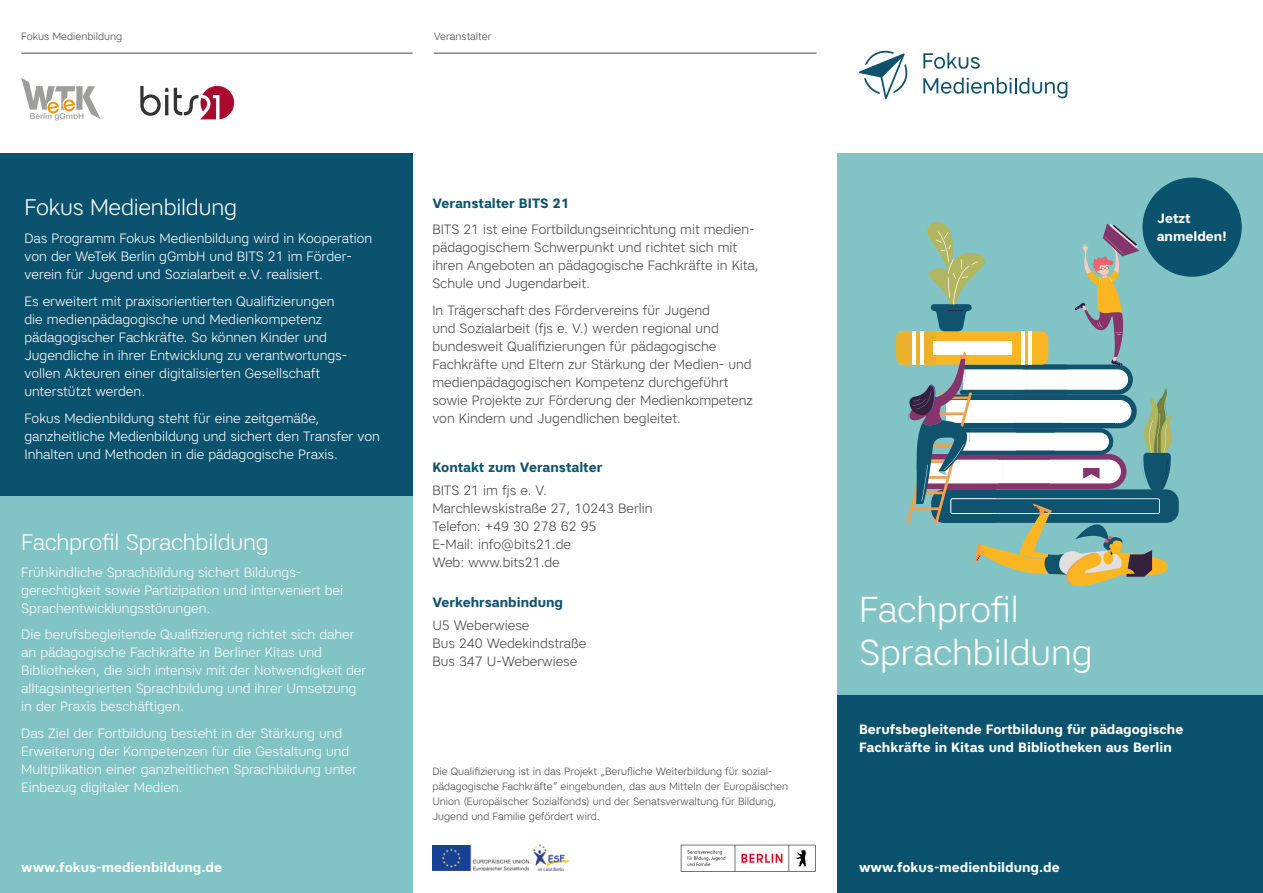
<style>
.page{position:relative;width:1263px;height:893px;background:#fff}
.page>*{position:absolute;margin:0;border:0;box-sizing:border-box;transform-origin:0 0}
.t1{font:300 36px/43.2px "Artico";color:#fff}
.t2{font:300 22.5px "Artico";letter-spacing:-.01em;color:#fff}
.t3{font:300 13.5px/18px "Artico";color:#fff}
.t4{font:300 13.5px/18px "Artico";color:#4a4a49}
.t5{font:700 13.5px/18px "Artico";color:#fff}
.t6{font:700 13.5px "Artico";color:#0b526e}
.t7{font:300 10.5px/15px "Artico";color:#4a4a49}
</style>
<div class="page">
<div style="left:838px;top:694px;width:425px;height:199px;background:#0b526e"></div>
<div style="left:838px;top:153px;width:425px;height:541px;background:#82c3c5"></div>
<div style="left:0;top:153px;width:412px;height:343px;background:#0b526e"></div>
<div style="left:0;top:496px;width:412px;height:397px;background:#82c3c5"></div>
<img style="left:432px;top:845px;width:96px;height:26px">
<img style="left:533px;top:845px;width:36px;height:26px">
<svg style="left:923px;top:53px;width:57px;height:16px"></svg>
<svg style="left:923px;top:78px;width:144px;height:20px"></svg>
<svg style="left:859px;top:51px;width:48px;height:48px"></svg>
<svg style="left:21px;top:78px;width:80px;height:42px"></svg>
<svg style="left:140px;top:86px;width:28px;height:30px"></svg>
<svg style="left:174px;top:85px;width:61px;height:34px"></svg>
<hr style="left:21px;top:53px;width:391px;height:1px;background:#4a4a49">
<hr style="left:434px;top:53px;width:382px;height:1px;background:#4a4a49">
<svg style="left:896px;top:222px;width:278px;height:364px"></svg>
<div style="left:1142px;top:178px;width:100px;height:99px;background:#0b526e;border-radius:50%"></div>
<svg style="left:681px;top:845px;width:134px;height:27px"></svg>
<p class="t7" style="left:21px;top:28px;width:103px">Fokus Medienbildung</p>
<p class="t7" style="left:434px;top:28px;width:59px">Veranstalter</p>
<h2 class="t2" style="left:24px;top:192px;width:214px">Fokus Medienbildung</h2>
<p class="t3" style="left:24px;top:229px;width:349px">Das Programm Fokus Medienbildung wird in Kooperation von der WeTeK Berlin gGmbH und BITS 21 im Förder&shy;verein für Jugend und Sozialarbeit e.V. realisiert.</p>
<p class="t3" style="left:24px;top:292px;width:324px">Es erweitert mit praxisorientierten Qualifizierungen die medienpädagogische und Medienkompetenz pädagogischer Fachkräfte. So können Kinder und Jugendliche in ihrer Entwicklung zu verantwortungs&shy;vollen Akteuren einer digitalisierten Gesellschaft unterstützt werden.</p>
<p class="t3" style="left:24px;top:409px;width:357px">Fokus Medienbildung steht für eine zeitgemäße, ganzheitliche Medienbildung und sichert den Transfer von<br>Inhalten und Methoden in die pädagogische Praxis.</p>
<h2 class="t2" style="left:21px;top:528px;width:249px">Fachprofil Sprachbildung</h2>
<p class="t3" style="left:21px;top:562px;width:323px">Frühkindliche Sprachbildung sichert Bildungs&shy;gerechtigkeit sowie Partizipation und interveniert bei<br>Sprachentwicklungsstörungen.</p>
<p class="t3" style="left:21px;top:625px;width:347px">Die berufsbegleitende Qualifizierung richtet sich daher an pädagogische Fachkräfte in Berliner Kitas und Bibliotheken, die sich intensiv mit der Notwendigkeit der alltagsintegrierten Sprachbildung und ihrer Umsetzung in der Praxis beschäftigen.</p>
<p class="t3" style="left:21px;top:724px;width:337px">Das Ziel der Fortbildung besteht in der Stärkung und Erweiterung der Kompetenzen für die Gestaltung und Multiplikation einer ganzheitlichen Sprachbildung unter Einbezug digitaler Medien.</p>
<p class="t6" style="left:432px;top:195px;width:139px">Veranstalter BITS 21</p>
<p class="t4" style="left:432px;top:220px;width:328px">BITS 21 ist eine Fortbildungseinrichtung mit medien&shy;pädagogischem Schwerpunkt und richtet sich mit ihren Angeboten an pädagogische Fachkräfte in Kita, Schule und Jugendarbeit.</p>
<p class="t4" style="left:432px;top:301px;width:322px">In Trägerschaft des Fördervereins für Jugend<br>und Sozialarbeit (fjs e. V.) werden regional und bundesweit Qualifizierungen für pädagogische Fachkräfte und Eltern zur Stärkung der Medien- und medienpädagogischen Kompetenz durchgeführt sowie Projekte zur Förderung der Medienkompetenz von Kindern und Jugendlichen begleitet.</p>
<p class="t6" style="left:432px;top:459px;width:172px">Kontakt zum Veranstalter</p>
<p class="t4" style="left:432px;top:481px;width:222px">BITS 21 im fjs e. V.<br>Marchlewskistraße 27, 10243 Berlin<br>Telefon: +49 30 278 62 95<br>E-Mail: info@bits21.de<br>Web: www.bits21.de</p>
<p class="t6" style="left:432px;top:594px;width:132px">Verkehrsanbindung</p>
<p class="t4" style="left:432px;top:616px;width:156px">U5 Weberwiese<br>Bus 240 Wedekindstraße<br>Bus 347 U-Weberwiese</p>
<p class="t7" style="left:432px;top:764px;width:357px">Die Qualifizierung ist in das Projekt „Berufliche Weiterbildung für sozial&shy;pädagogische Fachkräfte“ eingebunden, das aus Mitteln der Europäischen Union (Europäischer Sozialfonds) und der Senatsverwaltung für Bildung, Jugend und Familie gefördert wird.</p>
<p class="t5" style="left:1157px;top:209px;width:71px">Jetzt anmelden!</p>
<h1 class="t1" style="left:859px;top:587px;width:235px">Fachprofil<br>Sprachbildung</h1>
<p class="t5" style="left:859px;top:720px;width:326px">Berufsbegleitende Fortbildung für pädagogische<br>Fachkräfte in Kitas und Bibliotheken aus Berlin</p>
<p class="t5" style="left:21px;top:858px;width:202px">www.fokus-medienbildung.de</p>
<p class="t5" style="left:859px;top:858px;width:202px">www.fokus-medienbildung.de</p>
</div>
